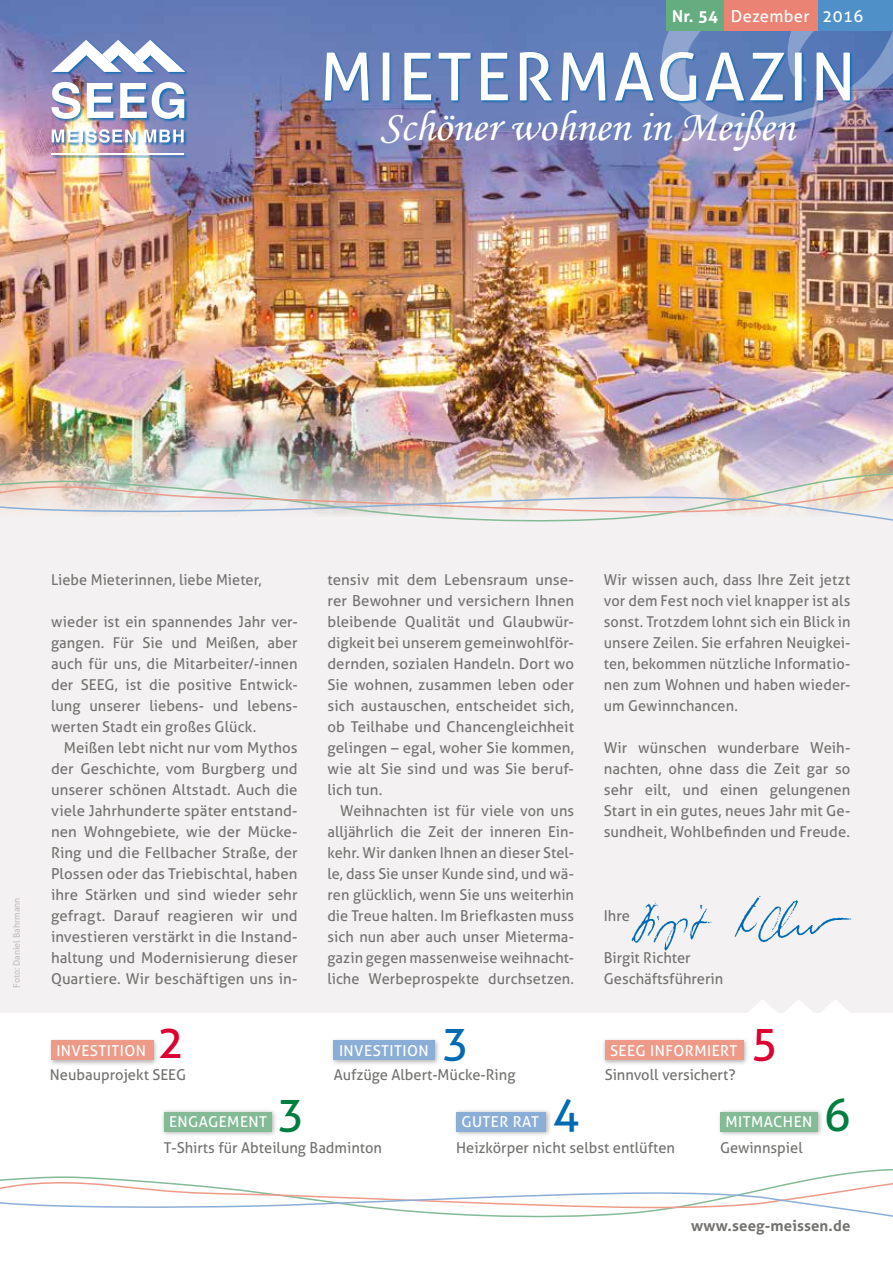
<style>
.page{position:relative;width:893px;height:1263px;background:#fff}
.page>*{position:absolute;margin:0;border:0;box-sizing:border-box;transform-origin:0 0}
.t1{font:45px "Aller";color:#db0031}
.t2{font:45px "Aller";color:#007d40}
.t3{font:45px "Aller";color:#006ab3}
.t4{font:43.5px "Monotype Corsiva";color:#fff}
.t5{font:16.5px "Aller";letter-spacing:.02em;color:#fff}
.t6{font:15px/21px "Aller";color:#747372;text-align:justify}
.t7{font:15px "Aller";letter-spacing:.03em;color:#fff}
.t8{font:700 15px "Aller";letter-spacing:.01em;color:#747372}
.t9{font:9px "Aller";color:#c2bebc}
.s1{font-weight:700}
</style>
<div class="page">
<svg style="left:0;top:1171px;width:893px;height:47px"></svg>
<div style="left:0;top:0;width:893px;height:1012px;background:#f3f1f1"></div>
<img style="left:0;top:0;width:893px;height:472px">
<div style="left:51px;top:39px;width:138px;height:119px;background:#006ab3;opacity:.75"></div>
<svg style="left:51px;top:82px;width:30px;height:37px"></svg>
<svg style="left:87px;top:83px;width:26px;height:35px"></svg>
<svg style="left:120px;top:82px;width:64px;height:37px"></svg>
<svg style="left:52px;top:129px;width:84px;height:14px"></svg>
<svg style="left:144px;top:130px;width:40px;height:12px"></svg>
<hr style="left:52px;top:154px;width:132px;height:1px;background:#fff">
<svg style="left:51px;top:40px;width:134px;height:32px"></svg>
<img style="left:0;top:472px;width:893px;height:11px">
<svg style="left:0;top:483px;width:893px;height:39px"></svg>
<div style="left:48px;top:1038px;width:111px;height:28px;background:#000;opacity:.3"></div>
<div style="left:51px;top:1040px;width:102px;height:20px;background:#ee9a89"></div>
<div style="left:161px;top:1108px;width:116px;height:29px;background:#000;opacity:.3"></div>
<div style="left:164px;top:1112px;width:107px;height:19px;background:#84ba96"></div>
<div style="left:453px;top:1108px;width:99px;height:29px;background:#000;opacity:.3"></div>
<div style="left:456px;top:1112px;width:90px;height:19px;background:#8baed7"></div>
<div style="left:717px;top:1108px;width:106px;height:29px;background:#000;opacity:.3"></div>
<div style="left:720px;top:1112px;width:97px;height:19px;background:#84ba96"></div>
<div style="left:330px;top:1037px;width:111px;height:29px;background:#000;opacity:.3"></div>
<div style="left:334px;top:1040px;width:101px;height:20px;background:#8baed7"></div>
<svg style="left:737px;top:1000px;width:123px;height:13px"></svg>
<svg style="left:325px;top:0;width:568px;height:129px;background:#788ec0"></svg>
<div style="left:601px;top:1037px;width:148px;height:29px;background:#000;opacity:.3"></div>
<div style="left:605px;top:1040px;width:138px;height:20px;background:#ee9a89"></div>
<div style="left:666px;top:0;width:58px;height:31px;background:#66ac81"></div>
<div style="left:817px;top:0;width:76px;height:31px;background:#4f90c8"></div>
<div style="left:724px;top:0;width:93px;height:31px;background:#ea8373"></div>
<img style="left:631px;top:896px;width:221px;height:55px">
<p class="t5" style="left:672px;top:6px;width:193px"><span class="s1">Nr. 54</span> Dezember 2016</p>
<h2 class="t4" style="left:380px;top:100px;width:416px">Schöner wohnen in Meißen</h2>
<p class="t9" style="left:11px;top:988px;width:92px;rotate:-90deg">Foto: Daniel Bahrmann</p>
<p class="t6" style="left:51px;top:569px;width:212px">Liebe Mieterinnen, liebe Mieter,</p>
<p class="t6" style="left:51px;top:611px;width:248px">wieder ist ein spannendes Jahr ver&shy;gangen. Für Sie und Meißen, aber auch für uns, die Mitarbeiter/-innen der SEEG, ist die positive Entwick&shy;lung unserer liebens- und lebens&shy;werten Stadt ein großes Glück.</p>
<p class="t6" style="left:51px;top:737px;width:248px;text-indent:13px">Meißen lebt nicht nur vom Mythos der Geschichte, vom Burgberg und unserer schönen Altstadt. Auch die viele Jahrhunderte später entstand&shy;nen Wohngebiete, wie der Mücke-Ring und die Fellbacher Straße, der Plossen oder das Triebischtal, haben ihre Stärken und sind wieder sehr gefragt. Darauf reagieren wir und investieren verstärkt in die Instand&shy;haltung und Modernisierung dieser Quartiere. Wir beschäftigen uns in-</p>
<p class="t6" style="left:327px;top:569px;width:248px">tensiv mit dem Lebensraum unse&shy;rer Bewohner und versichern Ihnen bleibende Qualität und Glaubwür&shy;digkeit bei unserem gemeinwohlför&shy;dernden, sozialen Handeln. Dort wo Sie wohnen, zusammen leben oder sich austauschen, entscheidet sich, ob Teilhabe und Chancengleichheit gelingen – egal, woher Sie kommen, wie alt Sie sind und was Sie beruf&shy;lich tun.</p>
<p class="t6" style="left:327px;top:800px;width:248px;text-indent:13px">Weihnachten ist für viele von uns alljährlich die Zeit der inneren Ein&shy;kehr. Wir danken Ihnen an dieser Stel&shy;le, dass Sie unser Kunde sind, und wä&shy;ren glücklich, wenn Sie uns weiterhin die Treue halten. Im Briefkasten muss sich nun aber auch unser Mieterma&shy;gazin gegen massenweise weihnacht&shy;liche Werbeprospekte durchsetzen.</p>
<p class="t6" style="left:604px;top:569px;width:248px">Wir wissen auch, dass Ihre Zeit jetzt vor dem Fest noch viel knapper ist als sonst. Trotzdem lohnt sich ein Blick in unsere Zeilen. Sie erfahren Neuigkei&shy;ten, bekommen nützliche Informatio&shy;nen zum Wohnen und haben wieder&shy;um Gewinnchancen.</p>
<p class="t6" style="left:604px;top:737px;width:248px">Wir wünschen wunderbare Weih&shy;nachten, ohne dass die Zeit gar so sehr eilt, und einen gelungenen Start in ein gutes, neues Jahr mit Ge&shy;sundheit, Wohlbefinden und Freude.</p>
<p class="t6" style="left:604px;top:905px;width:28px">Ihre</p>
<p class="t6" style="left:604px;top:947px;width:88px">Birgit Richter</p>
<p class="t6" style="left:604px;top:968px;width:121px">Geschäftsführerin</p>
<h1 class="t1" style="left:157px;top:1014px;width:28px">2</h1>
<h1 class="t1" style="left:751px;top:1014px;width:28px">5</h1>
<h1 class="t2" style="left:278px;top:1085px;width:28px">3</h1>
<h1 class="t3" style="left:552px;top:1085px;width:28px">4</h1>
<h1 class="t3" style="left:442px;top:1014px;width:28px">3</h1>
<p class="t7" style="left:56px;top:1041px;width:91px">INVESTITION</p>
<p class="t7" style="left:339px;top:1041px;width:91px">INVESTITION</p>
<p class="t7" style="left:610px;top:1041px;width:129px">SEEG INFORMIERT</p>
<p class="t6" style="left:334px;top:1064px;width:183px">Aufzüge Albert-Mücke-Ring</p>
<p class="t6" style="left:50px;top:1064px;width:138px">Neubauprojekt SEEG</p>
<p class="t6" style="left:605px;top:1064px;width:132px">Sinnvoll versichert?</p>
<p class="t7" style="left:169px;top:1113px;width:100px">ENGAGEMENT</p>
<p class="t7" style="left:461px;top:1113px;width:79px">GUTER RAT</p>
<p class="t7" style="left:725px;top:1113px;width:88px">MITMACHEN</p>
<p class="t6" style="left:164px;top:1136px;width:220px">T-Shirts für Abteilung Badminton</p>
<p class="t6" style="left:456px;top:1136px;width:220px">Heizkörper nicht selbst entlüften</p>
<p class="t6" style="left:720px;top:1136px;width:84px">Gewinnspiel</p>
<h1 class="t2" style="left:824px;top:1088px;width:28px">6</h1>
<p class="t8" style="left:691px;top:1217px;width:161px">www.seeg-meissen.de</p>
</div>
